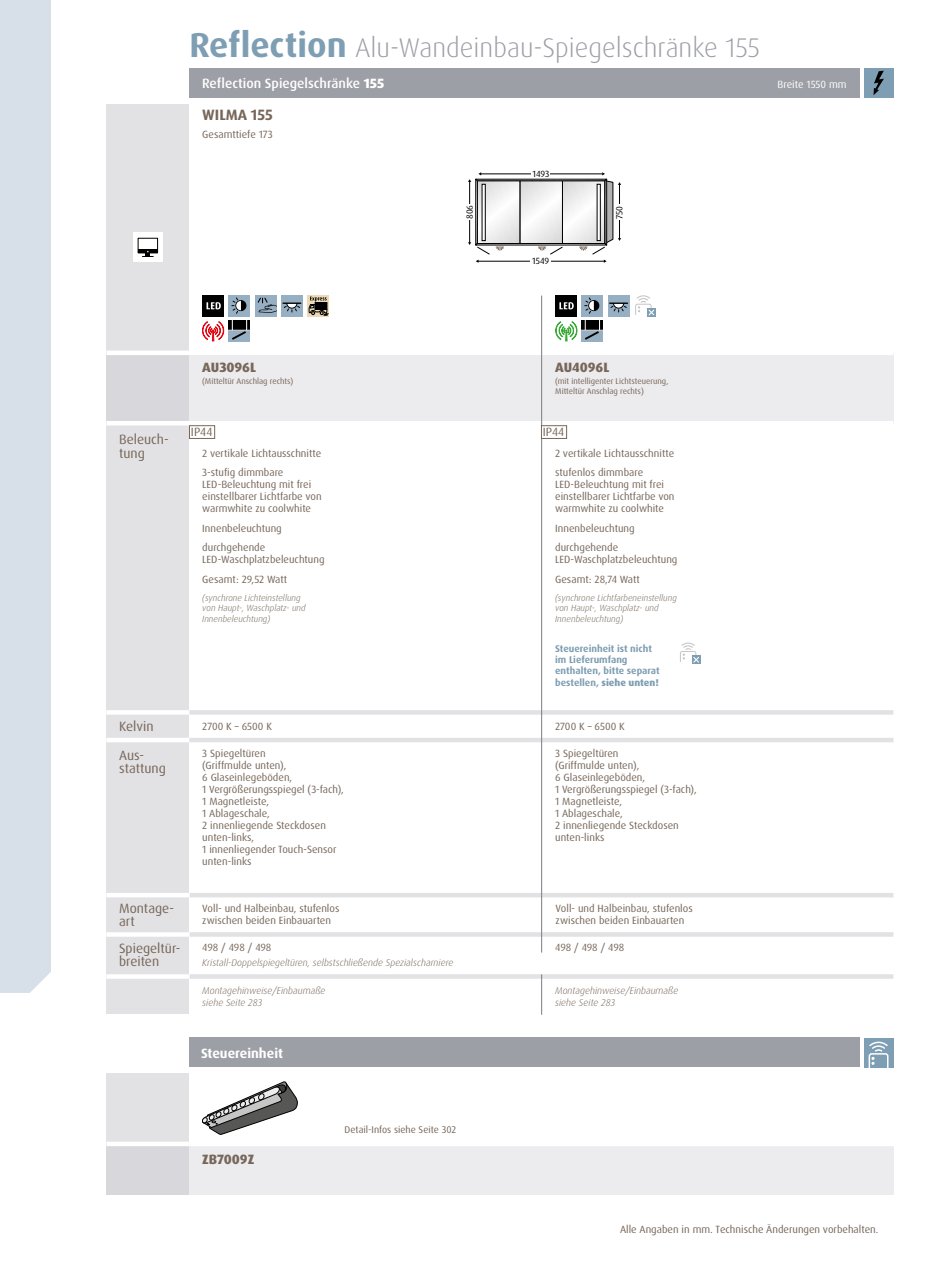
<style>
.page{position:relative;width:936px;height:1263px;background:#fff}
.page>*{position:absolute;margin:0;border:0;box-sizing:border-box;transform-origin:0 0}
.t1{font:700 34.5px "Dax Pro";color:#7e9eb3}
.t2{font:300 27px "Dax Pro";color:#9d9fa6}
.t3{font:700 15px "Dax Pro";color:#77675a}
.t4{font:13.5px/13.5px "Dax Pro";color:#77675a}
.t5{font:500 13.5px "Dax Pro";color:#fff}
.t6{font:800 13.5px "Dax Pro";color:#77675a}
.t7{font:700 13.5px "Dax Pro";color:#fff}
.t8{font:12px "Dax Pro";color:#77675a}
.t9{font:10.5px/12px "Dax Pro";color:#77675a}
.t10{font:10.5px "Dax Pro";color:#fff}
.t11{font:italic 300 9.75px/12px "Dax Pro";color:#77675a}
.t12{font:700 9.75px/11.2px "Dax Pro";color:#7e9eb3}
.t13{font:9.75px "Dax Pro";color:#77675a}
.t14{font:italic 300 9px/10.5px "Dax Pro";color:#77675a}
.t15{font:9px "Dax Pro";letter-spacing:-.005em;color:#000}
.t16{font:8.25px/9.8px "Dax Pro";color:#77675a}
.s1{font-weight:800}
</style>
<div class="page">
<div style="left:0;top:0;width:51px;height:972px;background:#d7dfe8"></div>
<svg style="left:0;top:972px;width:51px;height:21px"></svg>
<hr style="left:189px;top:893px;width:704px;height:4px;background:#e2e1e4">
<div style="left:189px;top:974px;width:704px;height:5px;background:#e2e1e4"></div>
<div style="left:189px;top:932px;width:704px;height:5px;background:#e2e1e4"></div>
<div style="left:106px;top:104px;width:83px;height:909px;background:#e2e1e4"></div>
<div style="left:189px;top:68px;width:670px;height:30px;background:#9d9fa6"></div>
<div style="left:189px;top:353px;width:704px;height:70px;background:#ecebed"></div>
<div style="left:106px;top:353px;width:83px;height:70px;background:#d8d7db"></div>
<hr style="left:106px;top:351px;width:787px;height:4px;background:#fff">
<hr style="left:106px;top:738px;width:83px;height:4px;background:#fff">
<div style="left:106px;top:710px;width:83px;height:5px;background:#fff"></div>
<hr style="left:189px;top:738px;width:704px;height:4px;background:#e2e1e4">
<div style="left:189px;top:710px;width:704px;height:5px;background:#e2e1e4"></div>
<div style="left:863px;top:68px;width:30px;height:30px;background:#7e9eb3"></div>
<svg style="left:873px;top:71px;width:11px;height:24px"></svg>
<hr style="left:106px;top:893px;width:83px;height:4px;background:#fff">
<div style="left:106px;top:974px;width:83px;height:5px;background:#fff"></div>
<div style="left:106px;top:932px;width:83px;height:5px;background:#fff"></div>
<hr style="left:106px;top:421px;width:787px;height:4px;background:#fff">
<div style="left:106px;top:1074px;width:83px;height:69px;background:#e2e1e4"></div>
<div style="left:189px;top:1144px;width:704px;height:51px;background:#ecebed"></div>
<div style="left:106px;top:1144px;width:83px;height:51px;background:#d8d7db"></div>
<hr style="left:106px;top:1142px;width:798px;height:4px;background:#fff">
<div style="left:189px;top:1037px;width:670px;height:30px;background:#9d9fa6"></div>
<div style="left:863px;top:1037px;width:30px;height:30px;background:#7e9eb3"></div>
<svg style="left:868px;top:1041px;width:21px;height:26px"></svg>
<div style="left:133px;top:232px;width:30px;height:30px;background:#fff"></div>
<div style="left:138px;top:238px;width:20px;height:15px;border:1px solid #000"></div>
<hr style="left:138px;top:250px;width:19px;height:3px;background:#000">
<svg style="left:142px;top:251px;width:11px;height:6px"></svg>
<hr style="left:541px;top:974px;width:1px;height:41px;background:#7b7d83">
<hr style="left:541px;top:296px;width:1px;height:656px;background:#7b7d83">
<div style="left:189px;top:425px;width:26px;height:14px;border:1px solid #77675a"></div>
<div style="left:541px;top:425px;width:25px;height:14px;border:1px solid #77675a"></div>
<svg style="left:307px;top:295px;width:22px;height:22px"></svg>
<svg style="left:309px;top:297px;width:19px;height:19px"></svg>
<div style="left:315px;top:303px;width:12px;height:6px;background:#000"></div>
<div style="left:315px;top:302px;width:12px;height:7px;border:1px solid #000"></div>
<div style="left:202px;top:295px;width:22px;height:22px;background:#000"></div>
<div style="left:281px;top:295px;width:22px;height:22px;background:#97afc2"></div>
<svg style="left:283px;top:302px;width:18px;height:10px"></svg>
<div style="left:228px;top:295px;width:22px;height:22px;background:#97afc2"></div>
<div style="left:255px;top:295px;width:22px;height:22px;background:#97afc2"></div>
<svg style="left:257px;top:297px;width:20px;height:16px"></svg>
<div style="left:228px;top:320px;width:22px;height:22px;background:#97afc2"></div>
<svg style="left:202px;top:297px;width:48px;height:44px"></svg>
<div style="left:555px;top:295px;width:22px;height:22px;background:#000"></div>
<div style="left:607px;top:295px;width:22px;height:22px;background:#97afc2"></div>
<svg style="left:609px;top:302px;width:18px;height:10px"></svg>
<div style="left:581px;top:295px;width:22px;height:22px;background:#97afc2"></div>
<div style="left:581px;top:320px;width:22px;height:22px;background:#97afc2"></div>
<svg style="left:555px;top:297px;width:48px;height:44px"></svg>
<div style="left:647px;top:308px;width:8px;height:9px;background:#7e9eb3"></div>
<svg style="left:635px;top:295px;width:20px;height:21px"></svg>
<svg style="left:468px;top:172px;width:153px;height:91px"></svg>
<svg style="left:202px;top:1081px;width:96px;height:54px"></svg>
<svg style="left:680px;top:642px;width:20px;height:22px"></svg>
<h1 class="t1" style="left:189px;top:22px;width:159px">Reflection</h1>
<h2 class="t2" style="left:355px;top:30px;width:406px">Alu-Wandeinbau-Spiegelschränke 155</h2>
<p class="t5" style="left:202px;top:75px;width:184px">Reflection Spiegelschränke <span class="s1">155</span></p>
<h3 class="t3" style="left:202px;top:105px;width:72px">WILMA 155</h3>
<p class="t9" style="left:202px;top:128px;width:72px">Gesamttiefe 173</p>
<p class="t15" style="left:464px;top:219px;width:16px;rotate:-90deg">806</p>
<p class="t15" style="left:532px;top:168px;width:18px">1493</p>
<p class="t15" style="left:532px;top:255px;width:19px">1549</p>
<p class="t15" style="left:613px;top:219px;width:15px;rotate:-90deg">750</p>
<p class="t10" style="left:777px;top:78px;width:71px">Breite 1550 mm</p>
<p class="t4" style="left:119px;top:433px;width:51px">Beleuch&shy;tung</p>
<p class="t6" style="left:202px;top:359px;width:55px">AU3096L</p>
<p class="t16" style="left:202px;top:376px;width:92px">(Mitteltür Anschlag rechts)</p>
<p class="t6" style="left:555px;top:359px;width:56px">AU4096L</p>
<p class="t16" style="left:555px;top:376px;width:115px">(mit intelligenter Lichtsteuerung,<br>Mitteltür Anschlag rechts)</p>
<p class="t8" style="left:191px;top:424px;width:23px">IP44</p>
<p class="t8" style="left:543px;top:424px;width:23px">IP44</p>
<p class="t9" style="left:202px;top:443px;width:120px;line-height:19.5px">2 vertikale Lichtausschnitte<br>3-stufig dimmbare</p>
<p class="t9" style="left:202px;top:479px;width:121px">LED-Beleuchtung mit frei einstellbarer Lichtfarbe von warmwhite zu coolwhite</p>
<p class="t9" style="left:202px;top:518px;width:81px;line-height:19.5px">Innenbeleuchtung durchgehende</p>
<p class="t9" style="left:202px;top:550px;width:124px;line-height:19.5px">LED-Waschplatzbeleuchtung<br>Gesamt: 29,52 Watt</p>
<p class="t14" style="left:202px;top:592px;width:105px">(synchrone Lichteinstellung von Haupt-, Waschplatz- und<br>Innenbeleuchtung)</p>
<p class="t9" style="left:555px;top:443px;width:120px;line-height:19.5px">2 vertikale Lichtausschnitte stufenlos dimmbare</p>
<p class="t9" style="left:555px;top:479px;width:121px">LED-Beleuchtung mit frei einstellbarer Lichtfarbe von warmwhite zu coolwhite</p>
<p class="t9" style="left:555px;top:518px;width:81px;line-height:19.5px">Innenbeleuchtung durchgehende</p>
<p class="t9" style="left:555px;top:550px;width:124px;line-height:19.5px">LED-Waschplatzbeleuchtung<br>Gesamt: 28,74 Watt</p>
<p class="t14" style="left:555px;top:592px;width:123px">(synchrone Lichtfarbeneinstellung von Haupt-, Waschplatz- und<br>Innenbeleuchtung)</p>
<p class="t12" style="left:555px;top:643px;width:106px">Steuereinheit ist nicht im Lieferumfang enthalten, bitte separat bestellen, <span class="s1">siehe unten!</span></p>
<p class="t4" style="left:119px;top:719px;width:36px">Kelvin</p>
<p class="t9" style="left:202px;top:720px;width:71px">2700 K – 6500 K</p>
<p class="t9" style="left:555px;top:720px;width:71px">2700 K – 6500 K</p>
<p class="t4" style="left:119px;top:748px;width:48px">Aus&shy;stattung</p>
<p class="t9" style="left:202px;top:748px;width:143px">3 Spiegeltüren<br>(Griffmulde unten),<br>6 Glaseinlegeböden,<br>1 Vergrößerungsspiegel (3-fach),<br>1 Magnetleiste,<br>1 Ablageschale,<br>2 innenliegende Steckdosen unten-links,<br>1 innenliegender Touch-Sensor unten-links</p>
<p class="t9" style="left:555px;top:748px;width:143px">3 Spiegeltüren<br>(Griffmulde unten),<br>6 Glaseinlegeböden,<br>1 Vergrößerungsspiegel (3-fach),<br>1 Magnetleiste,<br>1 Ablageschale,<br>2 innenliegende Steckdosen unten-links</p>
<p class="t4" style="left:119px;top:901px;width:56px">Montage&shy;art</p>
<p class="t9" style="left:202px;top:903px;width:139px">Voll- und Halbeinbau, stufenlos zwischen beiden Einbauarten</p>
<p class="t9" style="left:555px;top:903px;width:139px">Voll- und Halbeinbau, stufenlos zwischen beiden Einbauarten</p>
<p class="t4" style="left:119px;top:941px;width:63px">Spiegeltür&shy;breiten</p>
<p class="t9" style="left:202px;top:941px;width:71px">498 / 498 / 498</p>
<p class="t9" style="left:555px;top:941px;width:71px">498 / 498 / 498</p>
<p class="t11" style="left:202px;top:957px;width:253px">Kristall-Doppelspiegeltüren, selbstschließende Spezialscharniere</p>
<p class="t11" style="left:202px;top:985px;width:125px">Montagehinweise/Einbaumaße siehe Seite 283</p>
<p class="t11" style="left:555px;top:985px;width:125px">Montagehinweise/Einbaumaße siehe Seite 283</p>
<p class="t7" style="left:201px;top:1044px;width:83px">Steuereinheit</p>
<p class="t6" style="left:202px;top:1150px;width:54px">ZB7009Z</p>
<p class="t13" style="left:344px;top:1123px;width:113px">Detail-Infos siehe Seite 302</p>
<p class="t9" style="left:620px;top:1223px;width:260px">Alle Angaben in mm. Technische Änderungen vorbehalten.</p>
</div>
